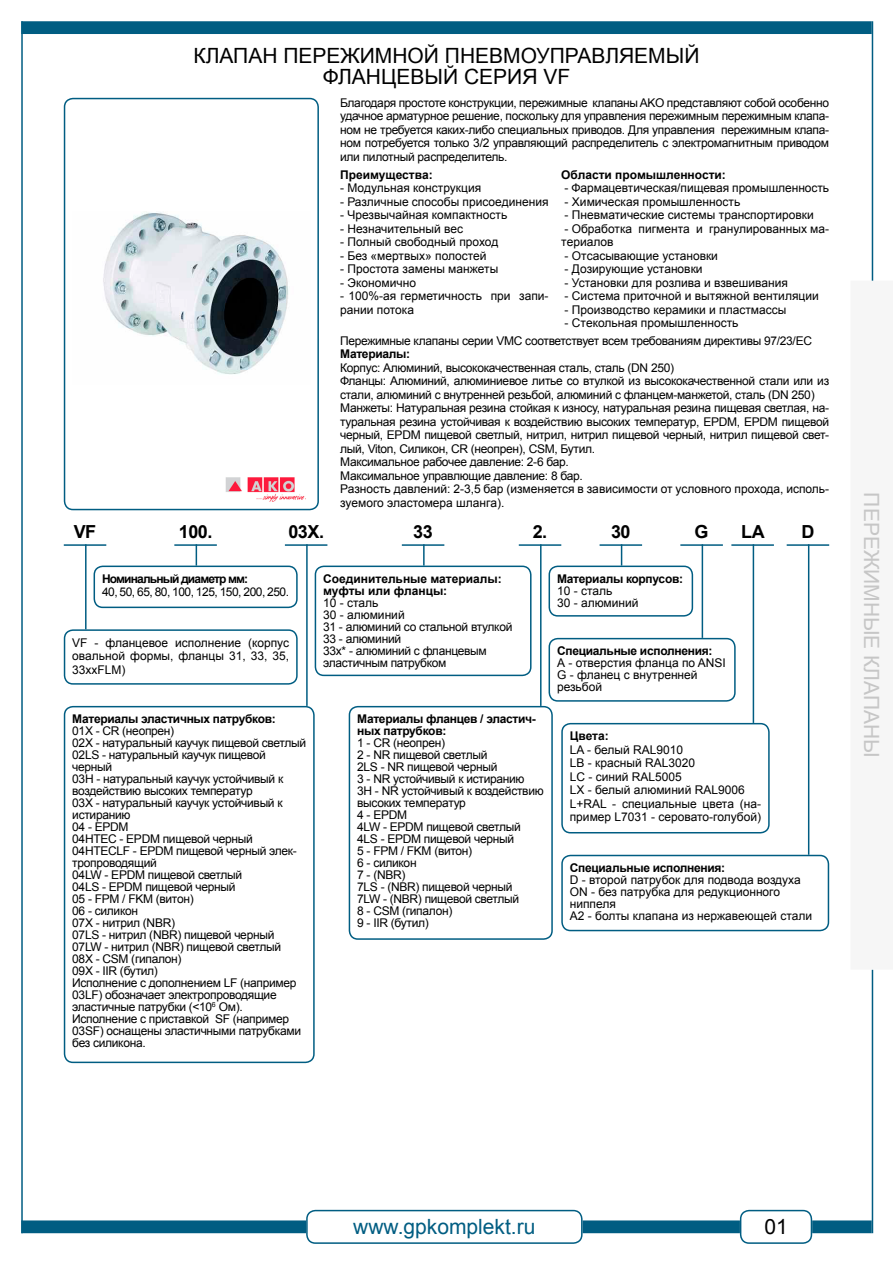
<style>
.page{position:relative;width:893px;height:1263px;background:#fff}
.page>*{position:absolute;margin:0;border:0;box-sizing:border-box;transform-origin:0 0}
.t1{font:21px/21px "Arial";color:#000;text-align:center}
.t2{font:21px "Arial";color:#005d82}
.t3{font:21px "Arial";color:#c6c6c6}
.t4{font:700 18px "Arial";letter-spacing:-.025em;color:#000}
.t5{font:12px/12px "Arial";letter-spacing:-.025em;color:#000}
.t6{font:12px/13.5px "Arial";color:#000}
.t7{font:700 12px/12px "Arial";letter-spacing:-.025em;color:#000}
.t8{font:700 12px/12px "Arial";color:#000}
.t9{font:12px "Arial";letter-spacing:-.005em;color:#000}
.t10{font:700 12px "Arial";letter-spacing:-.07em;color:#000}
</style>
<div class="page">
<div style="left:21px;top:1220px;width:285px;height:13px;background:#005d82;border:2px solid #005d82"></div>
<div style="left:306px;top:1210px;width:277px;height:34px;border:2px solid #005d82;border-radius:9px"></div>
<div style="left:583px;top:1220px;width:157px;height:13px;background:#005d82;border:2px solid #005d82"></div>
<div style="left:740px;top:1210px;width:72px;height:34px;border:2px solid #005d82;border-radius:9px"></div>
<div style="left:812px;top:1220px;width:60px;height:13px;background:#005d82;border:2px solid #005d82"></div>
<hr style="left:872px;top:969px;width:1px;height:264px;background:#005d82">
<div style="left:21px;top:21px;width:851px;height:13px;background:#005d82;border:2px solid #005d82"></div>
<hr style="left:872px;top:21px;width:1px;height:260px;background:#005d82">
<div style="left:64px;top:98px;width:255px;height:412px;border:2px solid #005d82;border-radius:9px"></div>
<img style="left:103px;top:212px;width:185px;height:163px">
<hr style="left:64px;top:544px;width:42px;height:2px;background:#005d82">
<hr style="left:174px;top:544px;width:43px;height:2px;background:#005d82">
<div style="left:94px;top:566px;width:204px;height:42px;border:2px solid #005d82;border-radius:9px"></div>
<svg style="left:196px;top:544px;width:1px;height:22px"></svg>
<hr style="left:85px;top:544px;width:2px;height:85px;background:#005d82">
<div style="left:64px;top:629px;width:234px;height:56px;border:2px solid #005d82;border-radius:9px"></div>
<hr style="left:285px;top:544px;width:42px;height:2px;background:#005d82">
<div style="left:64px;top:706px;width:251px;height:357px;border:2px solid #005d82;border-radius:9px"></div>
<hr style="left:306px;top:544px;width:2px;height:162px;background:#005d82">
<hr style="left:402px;top:544px;width:42px;height:2px;background:#005d82">
<div style="left:315px;top:566px;width:216px;height:110px;border:2px solid #005d82;border-radius:9px"></div>
<hr style="left:423px;top:544px;width:2px;height:22px;background:#005d82">
<hr style="left:680px;top:544px;width:43px;height:2px;background:#005d82">
<hr style="left:702px;top:544px;width:1px;height:94px;background:#005d82">
<hr style="left:731px;top:544px;width:43px;height:2px;background:#005d82">
<hr style="left:753px;top:544px;width:1px;height:179px;background:#005d82">
<hr style="left:787px;top:544px;width:42px;height:2px;background:#005d82">
<hr style="left:808px;top:544px;width:1px;height:311px;background:#005d82">
<div style="left:349px;top:706px;width:204px;height:234px;border:2px solid #005d82;border-radius:9px"></div>
<div style="left:561px;top:723px;width:209px;height:110px;border:2px solid #005d82;border-radius:9px"></div>
<div style="left:549px;top:566px;width:144px;height:51px;border:2px solid #005d82;border-radius:9px"></div>
<div style="left:549px;top:638px;width:187px;height:64px;border:2px solid #005d82;border-radius:9px"></div>
<div style="left:561px;top:855px;width:268px;height:76px;border:2px solid #005d82;border-radius:9px"></div>
<hr style="left:519px;top:544px;width:42px;height:2px;background:#005d82">
<hr style="left:540px;top:544px;width:2px;height:162px;background:#005d82">
<hr style="left:600px;top:544px;width:42px;height:2px;background:#005d82">
<svg style="left:621px;top:544px;width:1px;height:22px"></svg>
<img style="left:226px;top:477px;width:80px;height:25px">
<hr style="left:21px;top:21px;width:2px;height:1212px;background:#005d82">
<h1 class="t1" style="left:193px;top:45px;width:507px">КЛАПАН ПЕРЕЖИМНОЙ ПНЕВМОУПРАВЛЯЕМЫЙ<br>ФЛАНЦЕВЫЙ СЕРИЯ VF</h1>
<p class="t5" style="left:340px;top:96px;width:490px;line-height:13.5px;text-align:justify">Благодаря простоте конструкции, пережимные клапаны AKO представляют собой особенно удачное арматурное решение, поскольку для управления пережимным пережимным клапа&shy;ном не требуется каких-либо специальных приводов. Для управления пережимным клапа&shy;ном потребуется только 3/2 управляющий распределитель с электромагнитным приводом или пилотный распределитель.</p>
<p class="t8" style="left:561px;top:169px;width:166px">Области промышленности:</p>
<p class="t9" style="left:564px;top:180px;width:266px">- Фармацевтическая/пищевая промышленность</p>
<p class="t6" style="left:565px;top:195px;width:177px">- Химическая промышленность</p>
<p class="t6" style="left:565px;top:208px;width:251px">- Пневматические системы транспортировки</p>
<p class="t6" style="left:561px;top:222px;width:269px">- Обработка пигмента и гранулированных ма&shy;териалов</p>
<p class="t6" style="left:565px;top:249px;width:155px">- Отсасывающие установки</p>
<p class="t6" style="left:565px;top:262px;width:139px">- Дозирующие установки</p>
<p class="t6" style="left:565px;top:276px;width:225px">- Установки для розлива и взвешивания</p>
<p class="t6" style="left:565px;top:289px;width:256px">- Система приточной и вытяжной вентиляции</p>
<p class="t6" style="left:565px;top:303px;width:223px">- Производство керамики и пластмассы</p>
<p class="t5" style="left:340px;top:315px;width:473px;line-height:17.4px;text-indent:224px">- Стекольная промышленность<br>Пережимные клапаны серии VMC соответствует всем требованиям директивы 97/23/EС</p>
<p class="t7" style="left:340px;top:348px;width:71px">Материалы:</p>
<p class="t5" style="left:340px;top:361px;width:490px;line-height:13.5px">Корпус: Алюминий, высококачественная сталь, сталь (DN 250)<br>Фланцы: Алюминий, алюминиевое литье со втулкой из высококачественной стали или из стали, алюминий с внутренней резьбой, алюминий с фланцем-манжетой, сталь (DN 250)<br>Манжеты: Натуральная резина стойкая к износу, натуральная резина пищевая светлая, на&shy;туральная резина устойчивая к воздействию высоких температур, EPDM, EPDM пищевой черный, EPDM пищевой светлый, нитрил, нитрил пищевой черный, нитрил пищевой свет&shy;лый, Viton, Силикон, CR (неопрен), CSM, Бутил.<br>Максимальное рабочее давление: 2-6 бар.<br>Максимальное управлющие давление: 8 бар.<br>Разность давлений: 2-3,5 бар (изменяется в зависимости от условного прохода, исполь&shy;зуемого эластомера шланга).</p>
<p class="t8" style="left:340px;top:169px;width:94px">Преимущества:</p>
<p class="t6" style="left:340px;top:181px;width:143px">- Модульная конструкция</p>
<p class="t6" style="left:340px;top:195px;width:210px">- Различные способы присоединения</p>
<p class="t6" style="left:340px;top:208px;width:169px">- Чрезвычайная компактность</p>
<p class="t6" style="left:340px;top:222px;width:124px">- Незначительный вес</p>
<p class="t6" style="left:340px;top:235px;width:160px">- Полный свободный проход</p>
<p class="t6" style="left:340px;top:249px;width:148px">- Без «мертвых» полостей</p>
<p class="t6" style="left:340px;top:262px;width:160px">- Простота замены манжеты</p>
<p class="t6" style="left:340px;top:276px;width:77px">- Экономично</p>
<p class="t6" style="left:340px;top:289px;width:210px">- 100%-ая герметичность при запи&shy;рании потока</p>
<h2 class="t4" style="left:74px;top:520px;width:24px">VF</h2>
<h2 class="t4" style="left:179px;top:520px;width:35px">100.</h2>
<h2 class="t4" style="left:288px;top:520px;width:37px">03Х.</h2>
<h2 class="t4" style="left:413px;top:520px;width:21px">33</h2>
<h2 class="t4" style="left:695px;top:520px;width:16px">G</h2>
<h2 class="t4" style="left:741px;top:520px;width:25px">LA</h2>
<h2 class="t4" style="left:801px;top:520px;width:14px">D</h2>
<h2 class="t4" style="left:533px;top:520px;width:16px">2.</h2>
<h2 class="t4" style="left:611px;top:520px;width:21px">30</h2>
<p class="t10" style="left:102px;top:571px;width:148px">Номинальный диаметр мм:</p>
<p class="t5" style="left:102px;top:586px;width:189px">40, 50, 65, 80, 100, 125, 150, 200, 250.</p>
<p class="t5" style="left:72px;top:636px;width:218px;line-height:13.5px;text-align:justify">VF - фланцевое исполнение (корпус овальной формы, фланцы 31, 33, 35, 33ххFLM)</p>
<p class="t7" style="left:72px;top:713px;width:205px">Материалы эластичных патрубков:</p>
<p class="t5" style="left:72px;top:725px;width:235px">01Х - CR (неопрен)<br>02Х - натуральный каучук пищевой светлый<br>02LS - натуральный каучук пищевой черный<br>03Н - натуральный каучук устойчивый к воздействию высоких температур<br>03Х - натуральный каучук устойчивый к истиранию<br>04 - EPDM<br>04НТЕС - EPDM пищевой черный<br>04НТЕСLF - EPDM пищевой черный элек&shy;тропроводящий<br>04LW - EPDM пищевой светлый<br>04LS - EPDM пищевой черный<br>05 - FPM / FKM (витон)<br>06 - силикон<br>07X - нитрил (NBR)<br>07LS - нитрил (NBR) пищевой черный<br>07LW - нитрил (NBR) пищевой светлый<br>08Х - CSM (гипалон)<br>09Х - IIR (бутил)<br>Исполнение с дополнением LF (например<br>03LF) обозначает электропроводящие эластичные патрубки (&lt;10<sup>6</sup> Ом).<br>Исполнение с приставкой SF (например<br>03SF) оснащены эластичными патрубками без силикона.</p>
<p class="t8" style="left:323px;top:573px;width:180px">Соединительные материалы: муфты или фланцы:</p>
<p class="t5" style="left:323px;top:597px;width:191px">10 - сталь<br>30 - алюминий<br>31 - алюминий со стальной втулкой<br>33 - алюминий<br>33х* - алюминий с фланцевым эластичным патрубком</p>
<p class="t7" style="left:357px;top:713px;width:180px">Материалы фланцев / эластич&shy;ных патрубков:</p>
<p class="t5" style="left:357px;top:737px;width:188px">1 - CR (неопрен)<br>2 - NR пищевой светлый<br>2LS - NR пищевой черный<br>3 - NR устойчивый к истиранию<br>3H - NR устойчивый к воздействию высоких температур<br>4 - EPDM<br>4LW - EPDM пищевой светлый<br>4LS - EPDM пищевой черный<br>5 - FPM / FKM (витон)<br>6 - силикон<br>7 - (NBR)<br>7LS - (NBR) пищевой черный<br>7LW - (NBR) пищевой светлый<br>8 - CSM (гипалон)<br>9 - IIR (бутил)</p>
<p class="t7" style="left:557px;top:573px;width:128px">Материалы корпусов:</p>
<p class="t6" style="left:557px;top:585px;width:83px;line-height:12px">10 - сталь<br>30 - алюминий</p>
<p class="t7" style="left:557px;top:645px;width:157px">Специальные исполнения:</p>
<p class="t6" style="left:557px;top:657px;width:170px;line-height:12px">А - отверстия фланца по ANSI<br>G - фланец с внутренней резьбой</p>
<p class="t7" style="left:570px;top:730px;width:41px">Цвета:</p>
<p class="t6" style="left:570px;top:743px;width:193px">LA - белый RAL9010<br>LB - красный RAL3020<br>LC - синий RAL5005<br>LX - белый алюминий RAL9006<br>L+RAL - специальные цвета (на&shy;пример L7031 - серовато-голубой)</p>
<p class="t7" style="left:570px;top:862px;width:157px">Специальные исполнения:</p>
<p class="t6" style="left:570px;top:874px;width:244px;line-height:12px">D - второй патрубок для подвода воздуха<br>ON - без патрубка для редукционного ниппеля<br>А2 - болты клапана из нержавеющей стали</p>
<h1 class="t3" style="left:885px;top:492px;width:267px;rotate:90deg">ПЕРЕЖИМНЫЕ КЛАПАНЫ</h1>
<h1 class="t2" style="left:353px;top:1212px;width:184px">www.gpkomplekt.ru</h1>
<h1 class="t1" style="left:764px;top:1216px;width:25px">01</h1>
</div>
